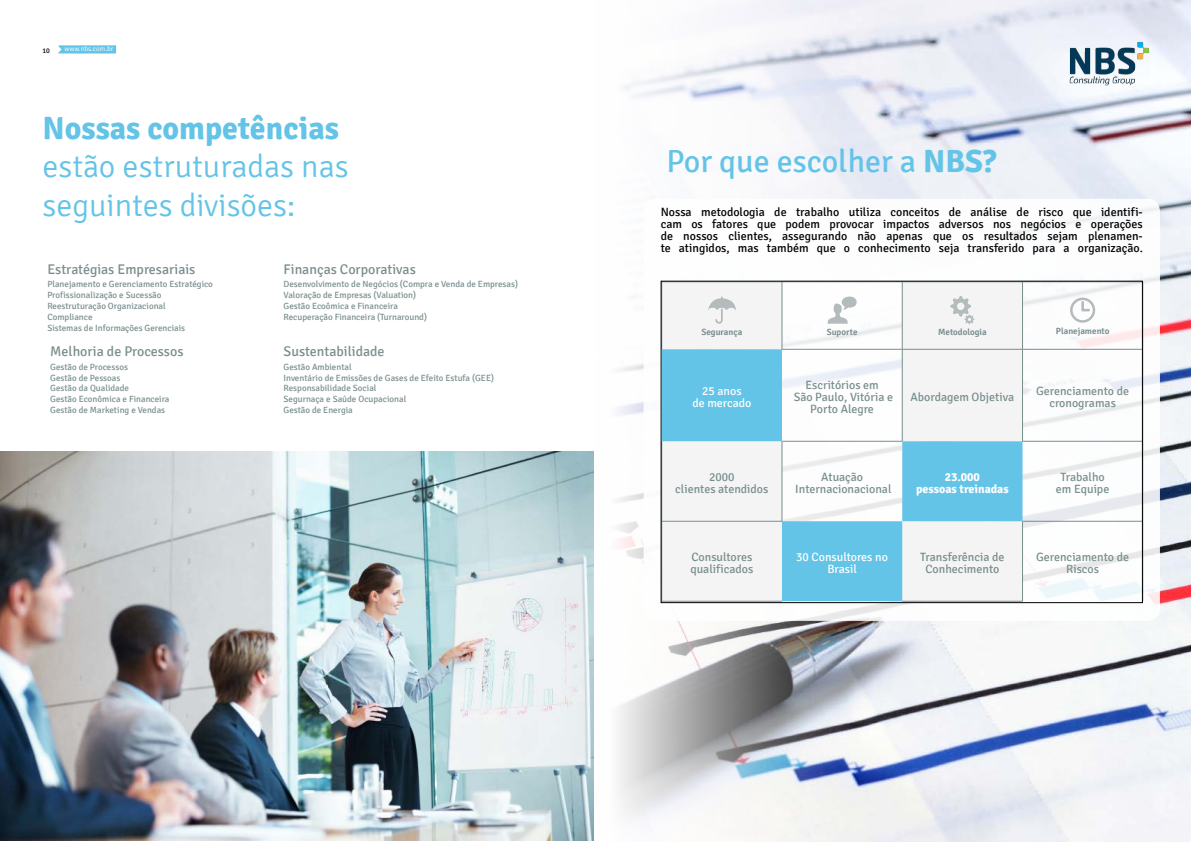
<style>
.page{position:relative;width:1191px;height:842px;background:#fff}
.page>*{position:absolute;margin:0;border:0;box-sizing:border-box;transform-origin:0 0}
.t1{font:300 32px/38.4px "Signika";color:#63c4e7}
.t2{font:32px "Signika";color:#63c4e7}
.t3{font:700 32px "Signika";color:#63c4e7}
.t4{font:14px "Signika";color:#798d8d}
.t5{font:12px/12px "Signika";color:#000;text-align:justify}
.t6{font:12px/12px "Signika";color:#798d8d;text-align:center}
.t7{font:12px/12px "Signika";color:#fff;text-align:center}
.t8{font:700 12px/12px "Signika";color:#fff;text-align:center}
.t9{font:9px/10.8px "Signika";color:#798d8d}
.t10{font:600 9px "Signika";color:#798d8d}
.t11{font:300 7px "Signika";color:#fff}
.t12{font:7px "Signika";color:#000}
.s1{font-weight:700}
</style>
<div class="page">
<img style="left:0;top:451px;width:593px;height:390px">
<img style="left:618px;top:0;width:573px;height:841px">
<div style="left:643px;top:199px;width:516px;height:422px;background:#fff;border-radius:12px"></div>
<svg style="left:662px;top:283px;width:360px;height:66px;fill:#f4f4f4"></svg>
<svg style="left:662px;top:349px;width:360px;height:252px"></svg>
<hr style="left:782px;top:282px;width:1px;height:67px;background:#798d8d">
<hr style="left:902px;top:282px;width:1px;height:67px;background:#798d8d">
<hr style="left:1022px;top:282px;width:1px;height:67px;background:#798d8d">
<hr style="left:902px;top:349px;width:1px;height:92px;background:#798d8d">
<hr style="left:1022px;top:349px;width:1px;height:92px;background:#798d8d">
<hr style="left:782px;top:441px;width:1px;height:80px;background:#798d8d">
<hr style="left:1022px;top:521px;width:1px;height:80px;background:#798d8d">
<hr style="left:782px;top:349px;width:120px;height:1px;background:#798d8d">
<hr style="left:902px;top:349px;width:120px;height:1px;background:#798d8d">
<hr style="left:1022px;top:349px;width:120px;height:1px;background:#798d8d">
<hr style="left:782px;top:441px;width:120px;height:1px;background:#798d8d">
<hr style="left:1022px;top:441px;width:120px;height:1px;background:#798d8d">
<hr style="left:661px;top:521px;width:121px;height:1px;background:#798d8d">
<hr style="left:1022px;top:521px;width:120px;height:1px;background:#798d8d">
<hr style="left:1142px;top:282px;width:1px;height:67px;background:#798d8d">
<hr style="left:1142px;top:349px;width:1px;height:92px;background:#798d8d">
<hr style="left:1142px;top:441px;width:1px;height:80px;background:#798d8d">
<hr style="left:1142px;top:521px;width:1px;height:80px;background:#798d8d">
<svg style="left:708px;top:297px;width:28px;height:27px"></svg>
<svg style="left:827px;top:297px;width:29px;height:27px"></svg>
<svg style="left:950px;top:296px;width:24px;height:28px"></svg>
<svg style="left:1070px;top:298px;width:25px;height:25px"></svg>
<div style="left:660px;top:281px;width:482px;height:322px;border:1px solid #000"></div>
<svg style="left:59px;top:45px;width:57px;height:9px"></svg>
<img style="left:1069px;top:41px;width:80px;height:44px">
<p class="t12" style="left:43px;top:47px;width:9px">10</p>
<p class="t11" style="left:64px;top:45px;width:50px">www.nbs.com.br</p>
<h1 class="t3" style="left:43px;top:109px;width:298px">Nossas competências</h1>
<h1 class="t1" style="left:43px;top:148px;width:308px">estão estruturadas nas seguintes divisões:</h1>
<h2 class="t4" style="left:47px;top:261px;width:150px">Estratégias Empresariais</h2>
<p class="t9" style="left:47px;top:279px;width:167px">Planejamento e Gerenciamento Estratégico<br>Profissionalização e Sucessão<br>Reestruturação Organizacional<br>Compliance<br>Sistemas de Informações Gerenciais</p>
<h2 class="t4" style="left:50px;top:344px;width:135px">Melhoria de Processos</h2>
<p class="t9" style="left:50px;top:362px;width:121px">Gestão de Processos<br>Gestão de Pessoas<br>Gestão da Qualidade<br>Gestão Econômica e Financeira<br>Gestão de Marketing e Vendas</p>
<h2 class="t4" style="left:283px;top:261px;width:134px">Finanças Corporativas</h2>
<p class="t9" style="left:283px;top:279px;width:236px">Desenvolvimento de Negócios (Compra e Venda de Empresas)<br>Valoração de Empresas (Valuation)<br>Gestão Ecoômica e Financeira<br>Recuperação Financeira (Turnaround)</p>
<h2 class="t4" style="left:283px;top:344px;width:102px">Sustentabilidade</h2>
<p class="t9" style="left:283px;top:362px;width:212px">Gestão Ambiental<br>Inventário de Emissões de Gases de Efeito Estufa (GEE)<br>Responsabilidade Social<br>Segurnaça e Saúde Ocupacional<br>Gestão de Energia</p>
<h1 class="t2" style="left:666px;top:143px;width:331px">Por que escolher a <span class="s1">NBS?</span></h1>
<p class="t5" style="left:660px;top:206px;width:483px">Nossa metodologia de trabalho utiliza conceitos de análise de risco que identifi&shy;cam os fatores que podem provocar impactos adversos nos negócios e operações de nossos clientes, assegurando não apenas que os resultados sejam plenamen&shy;te atingidos, mas também que o conhecimento seja transferido para a organização.</p>
<p class="t10" style="left:701px;top:326px;width:42px">Segurança</p>
<p class="t10" style="left:826px;top:326px;width:32px">Suporte</p>
<p class="t10" style="left:938px;top:327px;width:50px">Metodologia</p>
<p class="t10" style="left:1055px;top:325px;width:55px">Planejamento</p>
<h3 class="t7" style="left:692px;top:385px;width:60px">25 anos<br>de mercado</h3>
<h3 class="t6" style="left:794px;top:379px;width:101px">Escritórios em<br>São Paulo, Vitória e<br>Porto Alegre</h3>
<h3 class="t6" style="left:910px;top:391px;width:105px">Abordagem Objetiva</h3>
<h3 class="t6" style="left:1036px;top:385px;width:95px">Gerenciamento de cronogramas</h3>
<h3 class="t6" style="left:675px;top:471px;width:95px">2000<br>clientes atendidos</h3>
<h3 class="t6" style="left:795px;top:471px;width:98px">Atuação<br>Internacionacional</h3>
<h3 class="t8" style="left:916px;top:471px;width:94px">23.000<br>pessoas treinadas</h3>
<h3 class="t6" style="left:1056px;top:471px;width:55px">Trabalho em Equipe</h3>
<h3 class="t6" style="left:690px;top:551px;width:64px;text-align:left">Consultores qualificados</h3>
<h3 class="t7" style="left:796px;top:551px;width:93px">30 Consultores no<br>Brasil</h3>
<h3 class="t6" style="left:920px;top:551px;width:86px">Transferência de<br>Conhecimento</h3>
<h3 class="t6" style="left:1036px;top:551px;width:95px">Gerenciamento de<br>Riscos</h3>
</div>
